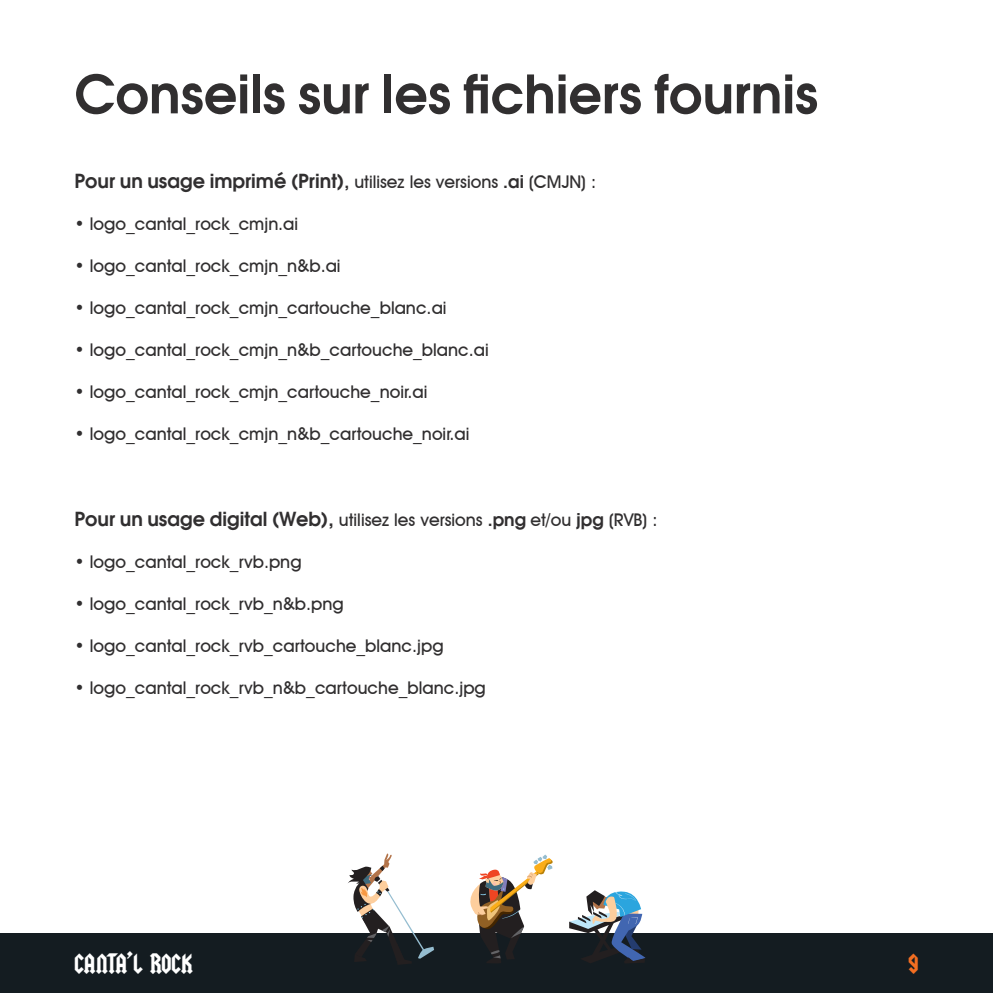
<style>
.page{position:relative;width:993px;height:993px;background:#fff}
.page>*{position:absolute;margin:0;border:0;box-sizing:border-box;transform-origin:0 0}
.t1{font:52.5px "Avant Garde Gothic Demi ITC";color:#312f30}
.t2{font:24.5px "Squealer";letter-spacing:-.02em;color:#fff}
.t3{font:24.5px "Squealer";color:#f36e21}
.t4{font:500 17.5px "Avant Garde IT Cby BT";color:#312f30}
.s1{font-family:"Avant Garde Gothic Demi ITC";font-weight:400;font-size:19.25px}
.s2{font-family:"Avant Garde Gothic Demi ITC";font-weight:400}
</style>
<div class="page">
<div style="left:0;top:933px;width:992px;height:59px;background:#141c21"></div>
<svg style="left:348px;top:853px;width:86px;height:111px"></svg>
<svg style="left:569px;top:890px;width:76px;height:73px"></svg>
<svg style="left:470px;top:854px;width:83px;height:109px"></svg>
<h1 class="t1" style="left:74px;top:61px;width:744px">Conseils sur les fichiers fournis</h1>
<p class="t4" style="left:74px;top:171px;width:523px"><span class="s1">Pour un usage imprimé (Print)</span><span class="s2">,</span> utilisez les versions <span class="s2">.ai</span> (CMJN) :</p>
<p class="t4" style="left:74px;top:213px;width:225px">• logo_cantal_rock_cmjn.ai</p>
<p class="t4" style="left:74px;top:255px;width:267px">• logo_cantal_rock_cmjn_n&amp;b.ai</p>
<p class="t4" style="left:74px;top:297px;width:373px">• logo_cantal_rock_cmjn_cartouche_blanc.ai</p>
<p class="t4" style="left:74px;top:339px;width:416px">• logo_cantal_rock_cmjn_n&amp;b_cartouche_blanc.ai</p>
<p class="t4" style="left:74px;top:381px;width:354px">• logo_cantal_rock_cmjn_cartouche_noir.ai</p>
<p class="t4" style="left:74px;top:423px;width:396px">• logo_cantal_rock_cmjn_n&amp;b_cartouche_noir.ai</p>
<p class="t4" style="left:74px;top:509px;width:584px"><span class="s1">Pour un usage digital (Web),</span> utilisez les versions <span class="s2">.png</span> et/ou <span class="s2">jpg</span> (RVB) :</p>
<p class="t4" style="left:74px;top:551px;width:228px">• logo_cantal_rock_rvb.png</p>
<p class="t4" style="left:74px;top:593px;width:271px">• logo_cantal_rock_rvb_n&amp;b.png</p>
<p class="t4" style="left:74px;top:635px;width:370px">• logo_cantal_rock_rvb_cartouche_blanc.jpg</p>
<p class="t4" style="left:74px;top:677px;width:413px">• logo_cantal_rock_rvb_n&amp;b_cartouche_blanc.jpg</p>
<h2 class="t2" style="left:74px;top:949px;width:120px">CANTA’L ROCK</h2>
<h2 class="t3" style="left:908px;top:949px;width:11px">9</h2>
</div>
